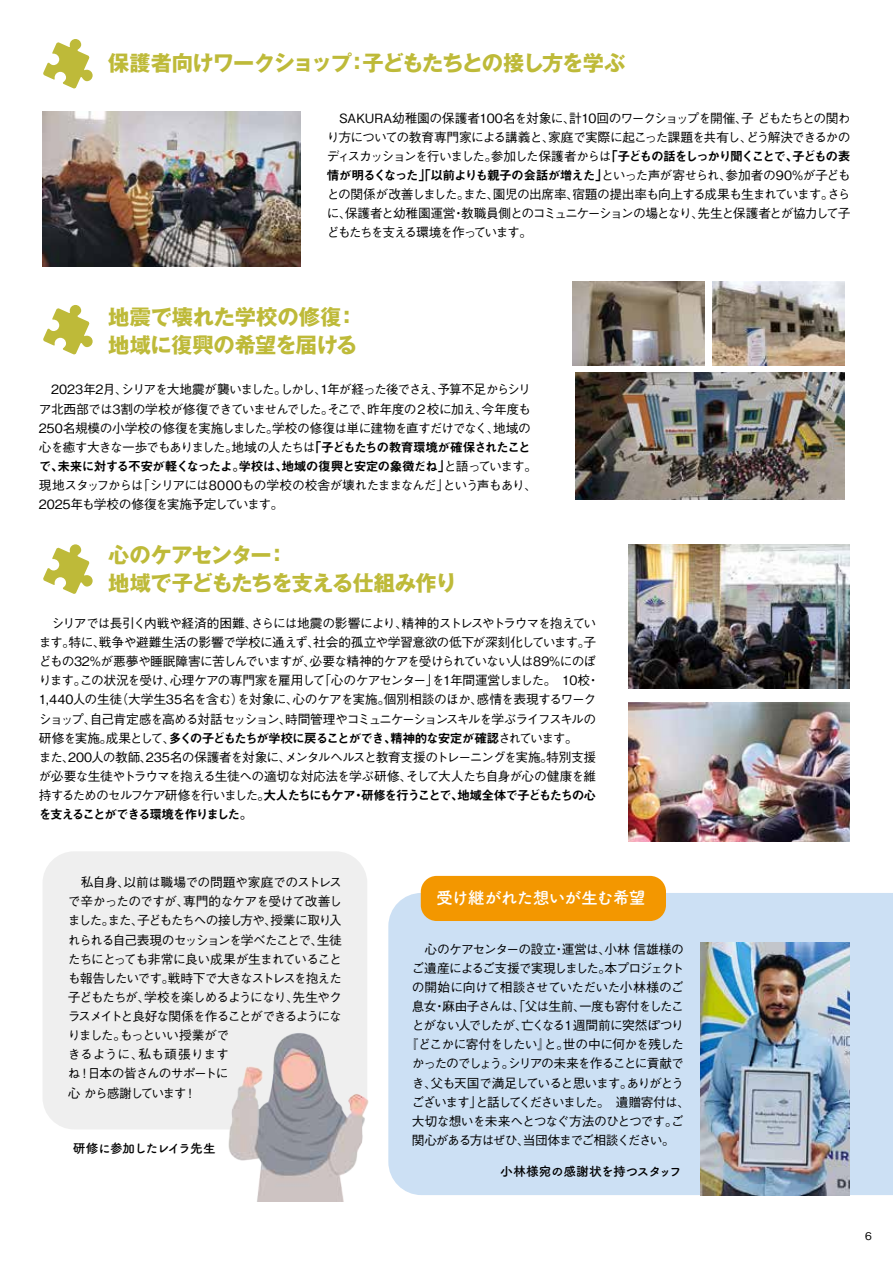
<style>
.page{position:relative;width:893px;height:1263px;background:#fff}
.page>*{position:absolute;margin:0;border:0;box-sizing:border-box;transform-origin:0 0}
.t1{font:700 21.3px "Gothic MB101 Pro";letter-spacing:-.06em;color:#beba39}
.t2{font:700 21.3px/28.2px "Gothic MB101 Pro";letter-spacing:-.035em;color:#beba39}
.t3{font:700 21.3px/28.2px "Gothic MB101 Pro";letter-spacing:-.01em;color:#beba39}
.t4{font:700 16.95px "Tsuku A Rd Gothic";letter-spacing:-.055em;color:#fff}
.t5{font:500 12.75px/19.2px "Gothic BBB Pro";letter-spacing:-.07em;color:#000}
.t6{font:12.75px "Midashi Go Pr 5 MB31";letter-spacing:-.095em;color:#000}
.t7{font:12.75px/19.2px "Midashi Go Pr 5 MB31";letter-spacing:-.12em;color:#000}
.t8{font:500 12.75px "Gothic BBB Pro";letter-spacing:-.09em;color:#000}
.t9{font:12.75px "Midashi Go Pr 5 MB31";letter-spacing:-.06em;color:#000}
.t10{font:700 12.75px "Tsuku A Rd Gothic";letter-spacing:-.05em;color:#000}
.t11{font:500 12.75px "Gothic BBB Pro";letter-spacing:-.115em;color:#000}
.t12{font:500 12.75px "Gothic BBB Pro";letter-spacing:-.1em;color:#000}
.t13{font:500 12.75px "Gothic BBB Pro";letter-spacing:-.095em;color:#000}
.t14{font:500 12.75px "Gothic BBB Pro";letter-spacing:-.05em;color:#000}
.t15{font:500 12.75px "Gothic BBB Pro";letter-spacing:-.04em;color:#000}
.t16{font:500 10.65px "Gothic BBB Pro";color:#000}
.s1{font-family:"Midashi Go Pr 5 MB31";font-weight:400}
.s2{font-family:"Gothic BBB Pro";font-weight:500}
</style>
<div class="page">
<svg style="left:43px;top:39px;width:50px;height:50px"></svg>
<img style="left:43px;top:111px;width:258px;height:155px">
<svg style="left:43px;top:544px;width:50px;height:50px"></svg>
<img style="left:628px;top:544px;width:222px;height:144px">
<img style="left:628px;top:703px;width:222px;height:138px">
<img style="left:572px;top:281px;width:132px;height:84px">
<img style="left:712px;top:281px;width:132px;height:84px">
<svg style="left:43px;top:305px;width:50px;height:50px"></svg>
<img style="left:575px;top:372px;width:269px;height:128px">
<div style="left:43px;top:851px;width:324px;height:278px;background:#efefef;border-radius:32px"></div>
<div style="left:388px;top:893px;width:505px;height:302px;background:#cce0f4"></div>
<div style="left:421px;top:876px;width:245px;height:45px;background:#f39700;border-radius:16px"></div>
<img style="left:228px;top:1033px;width:141px;height:168px">
<img style="left:701px;top:942px;width:149px;height:253px">
<h1 class="t1" style="left:108px;top:45px;width:519px">保護者向けワークショップ：子どもたちとの接し方を学ぶ</h1>
<p class="t5" style="left:327px;top:107px;width:525px;text-align:justify">　SAKURA幼稚園の保護者100名を対象に、計10回のワークショップを開催、子 どもたちとの関わり方についての教育専門家による講義と、家庭で実際に起こった課題を共有し、どう解決できるかのディスカッションを行いました。参加した保護者からは<span class="s1">「子どもの話をしっかり聞くことで、子どもの表</span></p>
<p class="t6" style="left:327px;top:165px;width:525px">情が明るくなった」「以前よりも親子の会話が増えた」<span class="s2">といった声が寄せられ、参加者の90%が子ども</span></p>
<p class="t5" style="left:327px;top:183px;width:525px;text-align:justify">との関係が改善しました。また、園児の出席率、宿題の提出率も向上する成果も生まれています。さらに、保護者と幼稚園運営・教職員側とのコミュニケーションの場となり、先生と保護者とが協力して子どもたちを支える環境を作っています。</p>
<h1 class="t3" style="left:108px;top:300px;width:251px">地震で壊れた学校の修復：地域に復興の希望を届ける</h1>
<p class="t5" style="left:39px;top:378px;width:494px;text-align:justify">　2023年2月、シリアを大地震が襲いました。しかし、1年が経った後でさえ、予算不足からシリア北西部では3割の学校が修復できていませんでした。そこで、昨年度の２校に加え、今年度も250名規模の小学校の修復を実施しました。学校の修復は単に建物を直すだけでなく、地域の心を癒す大きな一歩でもありました。地域の人たちは<span class="s1">「子どもたちの教育環境が確保されたこと</span></p>
<p class="t9" style="left:39px;top:456px;width:500px">で、未来に対する不安が軽くなったよ。学校は、地域の復興と安定の象徴だね」<span class="s2">と語っています。</span></p>
<p class="t5" style="left:39px;top:474px;width:500px">現地スタッフからは「シリアには8000もの学校の校舎が壊れたままなんだ」という声もあり、<br>2025年も学校の修復を実施予定しています。</p>
<h1 class="t2" style="left:108px;top:538px;width:350px">心のケアセンター：<br>地域で子どもたちを支える仕組み作り</h1>
<p class="t5" style="left:39px;top:612px;width:562px">　シリアでは長引く内戦や経済的困難、さらには地震の影響により、精神的ストレスやトラウマを抱えています。特に、戦争や避難生活の影響で学校に通えず、社会的孤立や学習意欲の低下が深刻化しています。子どもの32%が悪夢や睡眠障害に苦しんでいますが、必要な精神的ケアを受けられていない人は89%にのぼります。この状況を受け、心理ケアの専門家を雇用して「心のケアセンター」を1年間運営しました。　10校・1,440人の生徒（大学生35名を含む）を対象に、心のケアを実施。個別相談のほか、感情を表現するワークショップ、自己肯定感を高める対話セッション、時間管理やコミュニケーションスキルを学ぶライフスキルの</p>
<p class="t6" style="left:39px;top:728px;width:559px"><span class="s2">研修を実施。成果として、</span>多くの子どもたちが学校に戻ることができ、精神的な安定が確認<span class="s2">されています。　　</span></p>
<p class="t5" style="left:39px;top:746px;width:559px">また、200人の教師、235名の保護者を対象に、メンタルヘルスと教育支援のトレーニングを実施。特別支援が必要な生徒やトラウマを抱える生徒への適切な対応法を学ぶ研修、そして大人たち自身が心の健康を維</p>
<p class="t7" style="left:39px;top:785px;width:559px"><span class="s2">持するためのセルフケア研修を行いました。</span>大人たちにもケア・研修を行うことで、地域全体で子どもたちの心を支えることができる環境を作りました。</p>
<p class="t5" style="left:68px;top:871px;width:276px;text-indent:13px">私自身、以前は職場での問題や家庭でのストレスで辛かったのですが、専門的なケアを受けて改善しました。また、子どもたちへの接し方や、授業に取り入れられる自己表現のセッションを学べたことで、生徒たちにとっても非常に良い成果が生まれていることも報告したいです。戦時下で大きなストレスを抱えた子どもたちが、学校を楽しめるようになり、先生やクラスメイトと良好な関係を作ることができるようになりました。もっといい授業がで<br>きるように、私も頑張ります<br>ね！日本の皆さんのサポートに<br>心 から感謝しています！</p>
<p class="t10" style="left:73px;top:1138px;width:145px">研修に参加したレイラ先生</p>
<h2 class="t4" style="left:436px;top:885px;width:211px">受け継がれた想いが生む希望</h2>
<p class="t14" style="left:425px;top:938px;width:261px">心のケアセンターの設立・運営は、小林 信雄様の</p>
<p class="t8" style="left:412px;top:958px;width:274px">ご遺産によるご支援で実現しました。本プロジェクト</p>
<p class="t15" style="left:412px;top:977px;width:274px">の開始に向けて相談させていただいた小林様のご</p>
<p class="t5" style="left:412px;top:995px;width:274px">息女・麻由子さんは、「父は生前、一度も寄付をしたこ</p>
<p class="t8" style="left:412px;top:1015px;width:274px">とがない人でしたが、亡くなる１週間前に突然ぽつり</p>
<p class="t5" style="left:405px;top:1033px;width:280px">『どこかに寄付をしたい』と。世の中に何かを残した</p>
<p class="t12" style="left:412px;top:1053px;width:274px">かったのでしょう。シリアの未来を作ることに貢献で</p>
<p class="t5" style="left:412px;top:1071px;width:274px">き、父も天国で満足していると思います。ありがとう</p>
<p class="t11" style="left:412px;top:1091px;width:280px">ございます」と話してくださいました。　遺贈寄付は、</p>
<p class="t5" style="left:412px;top:1110px;width:274px">大切な想いを未来へとつなぐ方法のひとつです。ご</p>
<p class="t13" style="left:412px;top:1130px;width:264px">関心がある方はぜひ、当団体までご相談ください。</p>
<p class="t10" style="left:500px;top:1161px;width:183px">小林様宛の感謝状を持つスタッフ</p>
<p class="t16" style="left:865px;top:1228px;width:8px">6</p>
</div>
